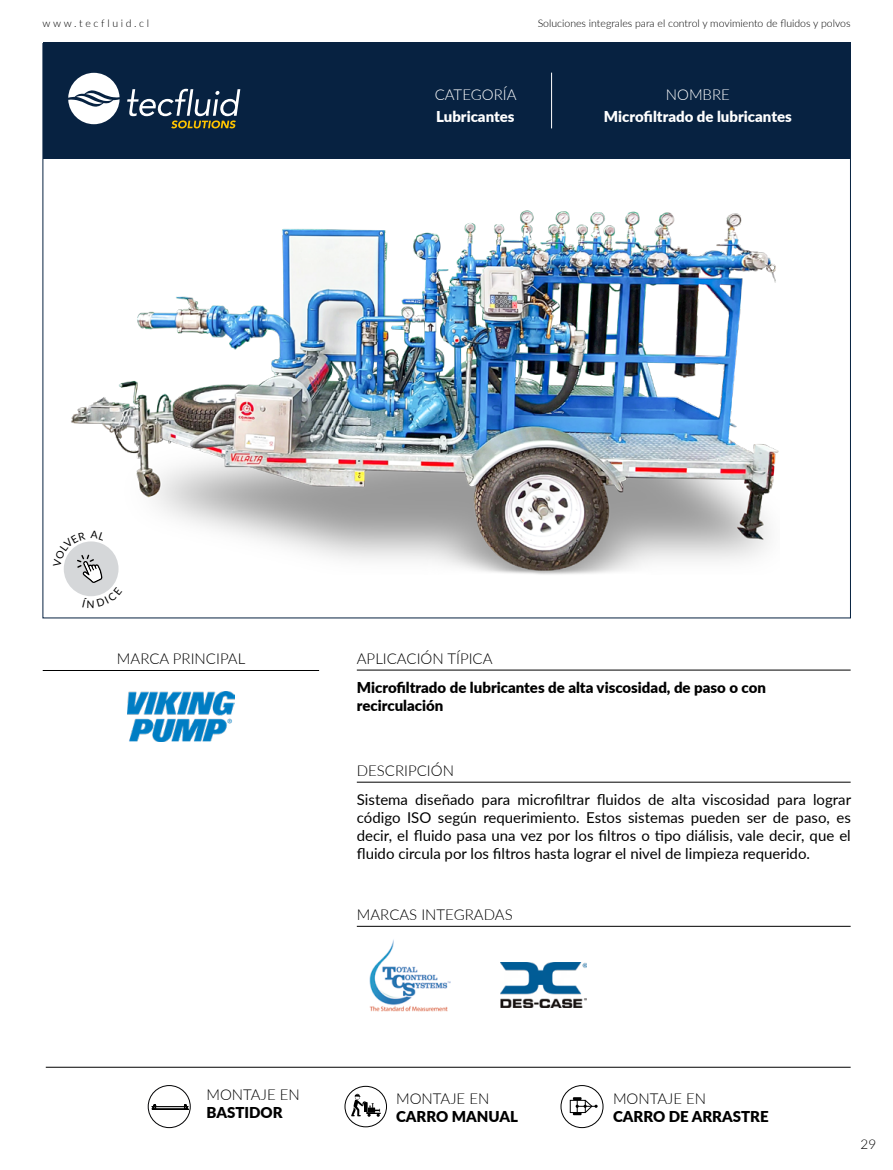
<style>
.page{position:relative;width:893px;height:1170px;background:#fff}
.page>*{position:absolute;margin:0;border:0;box-sizing:border-box;transform-origin:0 0}
.t1{font:15px/18px "Lato";color:#000;text-align:justify}
.t2{font:900 15px/18px "Lato";color:#000}
.t3{font:300 15px "Lato";color:#000}
.t4{font:900 15px "Lato";color:#fff}
.t5{font:300 15px "Lato";color:#fff}
.t6{font:300 13.5px "Lato";color:#000}
.t7{font:300 10.5px "Lato";color:#000}
.t8{font:300 10.5px "Lato";letter-spacing:.25em;color:#000}
</style>
<div class="page">
<img style="left:71px;top:210px;width:708px;height:365px">
<div style="left:43px;top:43px;width:808px;height:116px;background:#072241"></div>
<hr style="left:43px;top:670px;width:276px;height:1px;background:#000">
<hr style="left:357px;top:669px;width:494px;height:1px;background:#000">
<hr style="left:357px;top:781px;width:494px;height:1px;background:#000">
<hr style="left:357px;top:926px;width:494px;height:1px;background:#000">
<hr style="left:46px;top:1066px;width:805px;height:1px;background:#000">
<div style="left:561px;top:1085px;width:42px;height:42px;border:1px solid #000;border-radius:50%"></div>
<div style="left:570px;top:1099px;width:16px;height:13px;border:1px solid #000"></div>
<svg style="left:573px;top:1097px;width:25px;height:18px"></svg>
<div style="left:345px;top:1085px;width:42px;height:42px;border:1px solid #000;border-radius:50%"></div>
<svg style="left:351px;top:1093px;width:31px;height:23px"></svg>
<hr style="left:551px;top:73px;width:1px;height:55px;background:#fff">
<svg style="left:68px;top:73px;width:52px;height:51px"></svg>
<svg style="left:127px;top:89px;width:113px;height:39px"></svg>
<img style="left:128px;top:691px;width:106px;height:50px">
<img style="left:369px;top:939px;width:82px;height:73px">
<img style="left:501px;top:962px;width:86px;height:45px">
<div style="left:148px;top:1085px;width:43px;height:42px;border:1px solid #020203;border-radius:50%"></div>
<svg style="left:152px;top:1104px;width:36px;height:4px"></svg>
<hr style="left:152px;top:1108px;width:36px;height:1px;background:#000">
<svg style="left:64px;top:530px;width:58px;height:66px"></svg>
<p class="t8" style="left:43px;top:16px;width:108px">www.tecfluid.cl</p>
<p class="t7" style="left:538px;top:16px;width:314px">Soluciones integrales para el control y movimiento de fluidos y polvos</p>
<p class="t5" style="left:435px;top:84px;width:83px">CATEGORÍA</p>
<p class="t4" style="left:436px;top:105px;width:80px">Lubricantes</p>
<p class="t5" style="left:666px;top:84px;width:66px">NOMBRE</p>
<p class="t4" style="left:604px;top:105px;width:189px">Microfiltrado de lubricantes</p>
<p class="t3" style="left:117px;top:648px;width:130px">MARCA PRINCIPAL</p>
<p class="t3" style="left:357px;top:648px;width:137px">APLICACIÓN TÍPICA</p>
<p class="t2" style="left:357px;top:678px;width:411px">Microfiltrado de lubricantes de alta viscosidad, de paso o con recirculación</p>
<p class="t3" style="left:357px;top:760px;width:99px">DESCRIPCIÓN</p>
<p class="t1" style="left:357px;top:790px;width:496px">Sistema diseñado para microfiltrar fluidos de alta viscosidad para lograr código ISO según requerimiento. Estos sistemas pueden ser de paso, es decir, el fluido pasa una vez por los filtros o tipo diálisis, vale decir, que el fluido circula por los filtros hasta lograr el nivel de limpieza requerido.</p>
<p class="t3" style="left:357px;top:904px;width:157px">MARCAS INTEGRADAS</p>
<p class="t3" style="left:206px;top:1084px;width:95px">MONTAJE EN</p>
<p class="t2" style="left:206px;top:1103px;width:78px">BASTIDOR</p>
<p class="t3" style="left:396px;top:1087px;width:95px">MONTAJE EN</p>
<p class="t2" style="left:396px;top:1106px;width:123px">CARRO MANUAL</p>
<p class="t3" style="left:613px;top:1087px;width:95px">MONTAJE EN</p>
<p class="t2" style="left:613px;top:1106px;width:157px">CARRO DE ARRASTRE</p>
<p class="t6" style="left:861px;top:1134px;width:17px">29</p>
</div>
